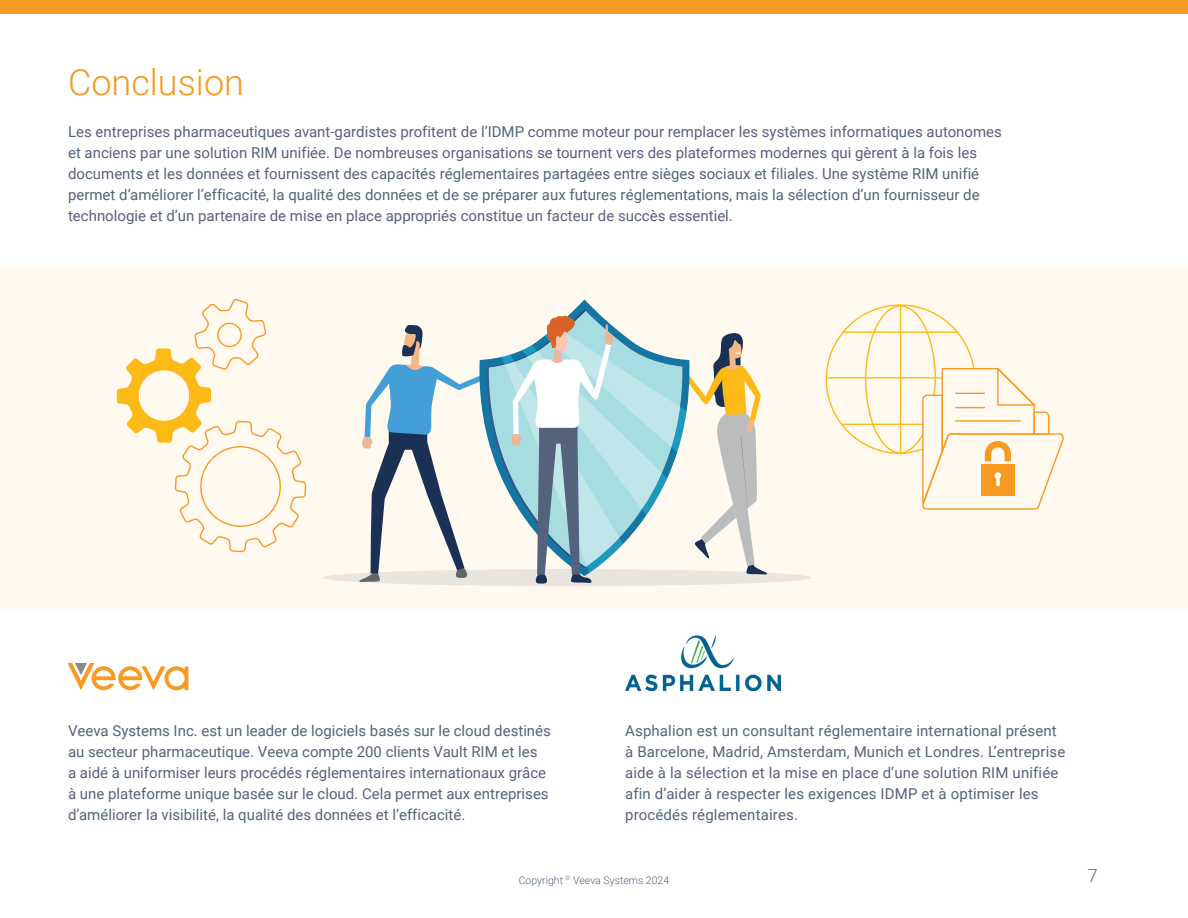
<style>
.page{position:relative;width:1188px;height:918px;background:#fff}
.page>*{position:absolute;margin:0;border:0;box-sizing:border-box;transform-origin:0 0}
.t1{font:300 36px "Roboto";color:#f89921}
.t2{font:300 18px "Roboto";color:#63666a}
.t3{font:15px/21px "Roboto";color:#54627d}
.t4{font:300 10.5px "Roboto";color:#54627d}
</style>
<div class="page">
<div style="left:0;top:0;width:1188px;height:14px;background:#f89921"></div>
<div style="left:0;top:269px;width:1188px;height:340px;background:#fff9ef"></div>
<img style="left:625px;top:636px;width:155px;height:54px">
<svg style="left:68px;top:663px;width:120px;height:27px"></svg>
<div style="left:322px;top:569px;width:489px;height:17px;background:#e9e6df;border-radius:50%"></div>
<svg style="left:359px;top:315px;width:408px;height:269px"></svg>
<svg style="left:117px;top:299px;width:190px;height:254px"></svg>
<svg style="left:825px;top:304px;width:239px;height:206px"></svg>
<h1 class="t1" style="left:68px;top:56px;width:177px">Conclusion</h1>
<p class="t3" style="left:68px;top:120px;width:935px">Les entreprises pharmaceutiques avant-gardistes profitent de l’IDMP comme moteur pour remplacer les systèmes informatiques autonomes et anciens par une solution RIM unifiée. De nombreuses organisations se tournent vers des plateformes modernes qui gèrent à la fois les documents et les données et fournissent des capacités réglementaires partagées entre sièges sociaux et filiales. Une système RIM unifié permet d’améliorer l’efficacité, la qualité des données et de se préparer aux futures réglementations, mais la sélection d’un fournisseur de technologie et d’un partenaire de mise en place appropriés constitue un facteur de succès essentiel.</p>
<p class="t3" style="left:68px;top:720px;width:484px">Veeva Systems Inc. est un leader de logiciels basés sur le cloud destinés au secteur pharmaceutique. Veeva compte 200 clients Vault RIM et les<br>a aidé à uniformiser leurs procédés réglementaires internationaux grâce à une plateforme unique basée sur le cloud. Cela permet aux entreprises d’améliorer la visibilité, la qualité des données et l’efficacité.</p>
<p class="t3" style="left:625px;top:720px;width:442px">Asphalion est un consultant réglementaire international présent à Barcelone, Madrid, Amsterdam, Munich et Londres. L’entreprise aide à la sélection et la mise en place d’une solution RIM unifiée afin d’aider à respecter les exigences IDMP et à optimiser les procédés réglementaires.</p>
<p class="t4" style="left:519px;top:872px;width:152px">Copyright <sup>©</sup> Veeva Systems 2024</p>
<p class="t2" style="left:1088px;top:863px;width:11px">7</p>
</div>
